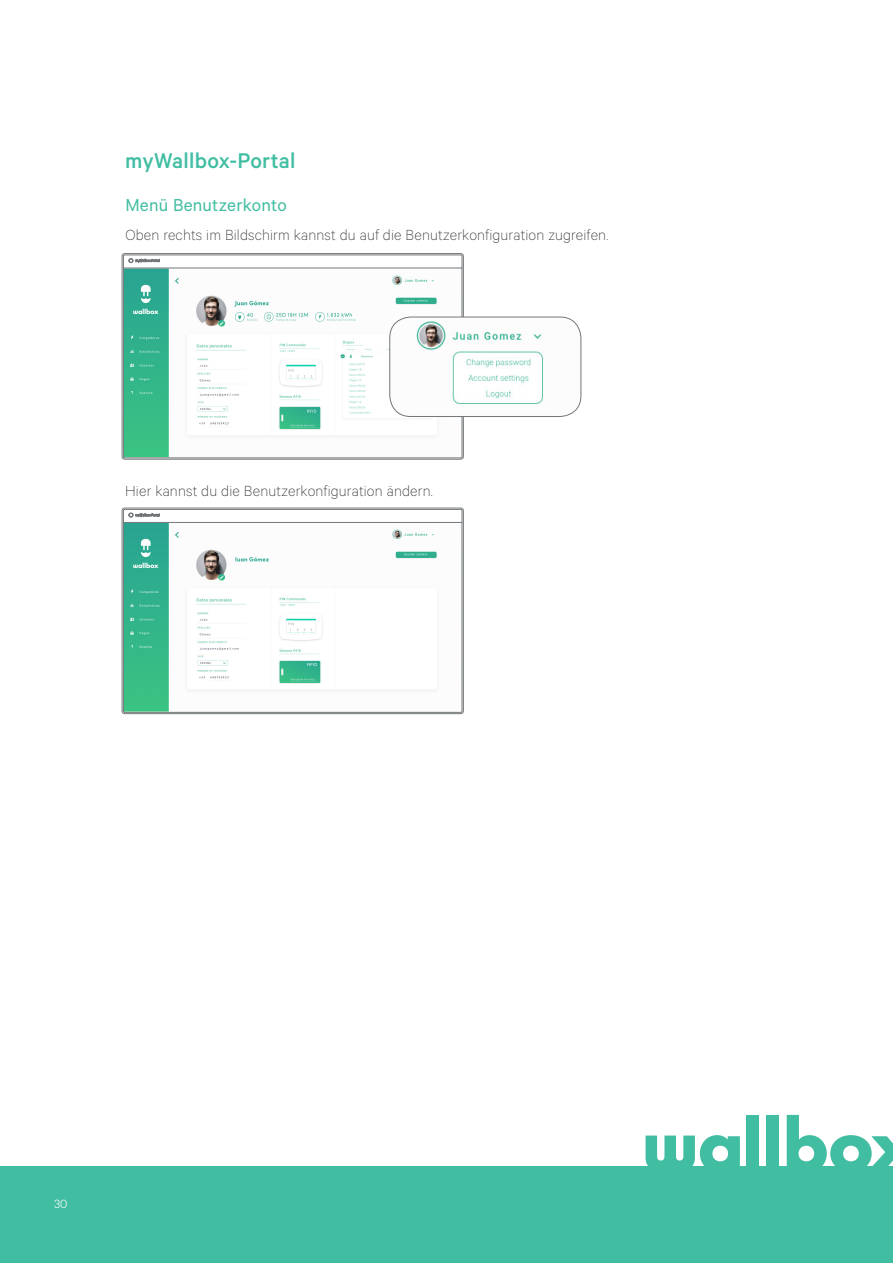
<style>
.page{position:relative;width:893px;height:1263px;background:#fff}
.page>*{position:absolute;margin:0;border:0;box-sizing:border-box;transform-origin:0 0}
.titulos{font:500 24px "Calibre";letter-spacing:.01em;color:#41bea2}
.indice{font:19.5px "Calibre";letter-spacing:.01em;color:#41bea2}
.indice-2{font:100 16.5px "Calibre";letter-spacing:.01em;color:#231f20}
.t1{font:300 13.5px "Calibre";color:#fff}
</style>
<div class="page">
<div style="left:0;top:1167px;width:893px;height:96px;background:#41bea2"></div>
<svg style="left:646px;top:1135px;width:94px;height:32px"></svg>
<div style="left:747px;top:1115px;width:12px;height:56px;background:#41bea2"></div>
<div style="left:767px;top:1115px;width:12px;height:56px;background:#41bea2"></div>
<svg style="left:787px;top:1115px;width:106px;height:52px"></svg>
<svg style="left:123px;top:255px;width:339px;height:13px"></svg>
<svg style="left:123px;top:268px;width:339px;height:190px"></svg>
<svg style="left:123px;top:509px;width:339px;height:13px"></svg>
<svg style="left:123px;top:522px;width:339px;height:191px"></svg>
<img style="left:390px;top:317px;width:191px;height:99px">
<div style="left:390px;top:317px;width:191px;height:100px;border:1px solid #727679;border-radius:21px"></div>
<p class="titulos" style="left:125px;top:147px;width:172px">myWallbox-Portal</p>
<p class="indice" style="left:125px;top:193px;width:163px">Menü Benutzerkonto</p>
<p class="indice-2" style="left:125px;top:226px;width:484px">Oben rechts im Bildschirm kannst du auf die Benutzerkonfiguration zugreifen.</p>
<p class="indice-2" style="left:125px;top:481px;width:309px">Hier kannst du die Benutzerkonfiguration ändern.</p>
<p class="t1" style="left:54px;top:1195px;width:15px">30</p>
</div>
